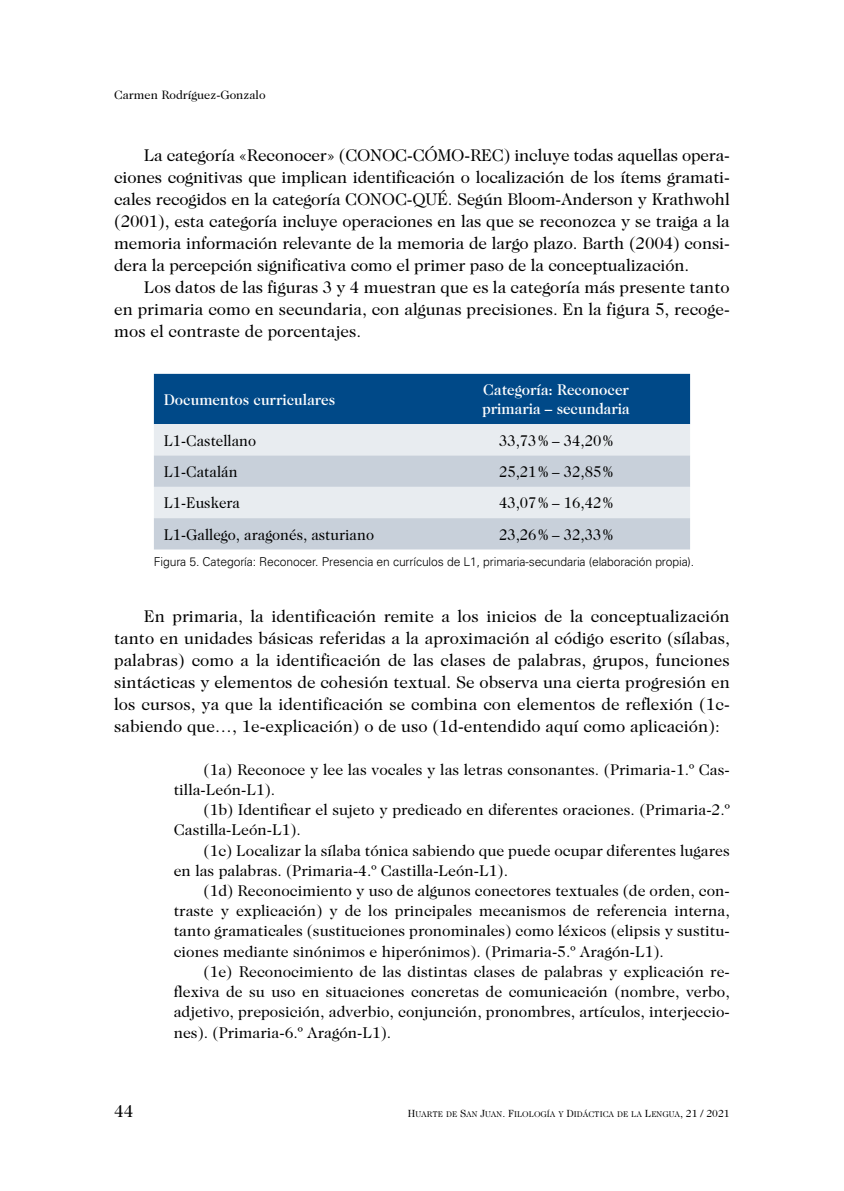
<style>
.page{position:relative;width:844px;height:1191px;background:#fff}
.page>*{position:absolute;margin:0;border:0;box-sizing:border-box;transform-origin:0 0}
.t1{font:17.5px "Caslon 224 Std";color:#000}
.t2{font:17.15px/21.9px "Caslon 224 Std";color:#000;text-align:justify}
.t3{font:15.75px/20.1px "Caslon 224 Std";color:#000}
.t4{font:15.75px "Caslon 224 Std";color:#000;scale:.95 1}
.t5{font:500 15.75px/18.9px "Caslon 224 Std";color:#fff;scale:.95 1}
.t6{font:300 12.25px "Univers";letter-spacing:-.01em;color:#000}
.t7{font:12.25px "Caslon 224 Std";color:#000}
.t8{font:8.4px "Caslon 224 Std Book SC800";color:#000}
.s1{font-size:10.5px}
</style>
<div class="page">
<div style="left:154px;top:374px;width:536px;height:50px;background:#004988"></div>
<div style="left:154px;top:424px;width:536px;height:31px;background:#e8ecf0"></div>
<svg style="left:154px;top:455px;width:536px;height:94px;background:#d2d9e1"></svg>
<p class="t7" style="left:114px;top:88px;width:153px">Carmen Rodríguez-Gonzalo</p>
<p class="t2" style="left:114px;top:144px;width:617px;text-indent:30px">La categoría «Reconocer» (CONOC-CÓMO-REC) incluye todas aquellas opera&shy;ciones cognitivas que implican identificación o localización de los ítems gramati&shy;cales recogidos en la categoría CONOC-QUÉ. Según Bloom-Anderson y Krathwohl (2001), esta categoría incluye operaciones en las que se reconozca y se traiga a la memoria información relevante de la memoria de largo plazo. Barth (2004) consi&shy;dera la percepción significativa como el primer paso de la conceptualización.</p>
<p class="t2" style="left:114px;top:276px;width:617px;text-indent:30px">Los datos de las figuras 3 y 4 muestran que es la categoría más presente tanto en primaria como en secundaria, con algunas precisiones. En la figura 5, recoge&shy;mos el contraste de porcentajes.</p>
<p class="t5" style="left:164px;top:390px;width:182px">Documentos curriculares</p>
<p class="t5" style="left:482px;top:380px;width:156px">Categoría: Reconocer primaria – secundaria</p>
<p class="t4" style="left:164px;top:431px;width:99px">L1-Castellano</p>
<p class="t4" style="left:499px;top:431px;width:121px">33,73% – 34,20%</p>
<p class="t4" style="left:164px;top:462px;width:79px">L1-Catalán</p>
<p class="t4" style="left:499px;top:462px;width:121px">25,21% – 32,85%</p>
<p class="t4" style="left:164px;top:494px;width:82px">L1-Euskera</p>
<p class="t4" style="left:499px;top:494px;width:121px">43,07% – 16,42%</p>
<p class="t4" style="left:164px;top:525px;width:223px">L1-Gallego, aragonés, asturiano</p>
<p class="t4" style="left:499px;top:525px;width:121px">23,26% – 32,33%</p>
<p class="t6" style="left:154px;top:554px;width:541px">Figura 5. Categoría: Reconocer. Presencia en currículos de L1, primaria-secundaria (elaboración propia).</p>
<p class="t2" style="left:114px;top:605px;width:617px;text-indent:30px">En primaria, la identificación remite a los inicios de la conceptualización tanto en unidades básicas referidas a la aproximación al código escrito (sílabas, palabras) como a la identificación de las clases de palabras, grupos, funciones sintácticas y elementos de cohesión textual. Se observa una cierta progresión en los cursos, ya que la identificación se combina con elementos de reflexión (1c&shy;sabiendo que…, 1e-explicación) o de uso (1d-entendido aquí como aplicación):</p>
<p class="t3" style="left:174px;top:759px;width:557px;text-indent:30px">(1a) Reconoce y lee las vocales y las letras consonantes. (Primaria-1.º Cas&shy;tilla-León-L1).</p>
<p class="t3" style="left:174px;top:799px;width:557px;text-indent:30px">(1b) Identificar el sujeto y predicado en diferentes oraciones. (Primaria-2.º<br>Castilla-León-L1).</p>
<p class="t3" style="left:174px;top:840px;width:557px;text-indent:30px">(1c) Localizar la sílaba tónica sabiendo que puede ocupar diferentes lugares en las palabras. (Primaria-4.º Castilla-León-L1).</p>
<p class="t3" style="left:174px;top:880px;width:557px;text-align:justify;text-indent:30px">(1d) Reconocimiento y uso de algunos conectores textuales (de orden, con&shy;traste y explicación) y de los principales mecanismos de referencia interna, tanto gramaticales (sustituciones pronominales) como léxicos (elipsis y sustitu&shy;ciones mediante sinónimos e hiperónimos). (Primaria-5.º Aragón-L1).</p>
<p class="t3" style="left:174px;top:961px;width:557px;text-align:justify;text-indent:30px">(1e) Reconocimiento de las distintas clases de palabras y explicación re&shy;flexiva de su uso en situaciones concretas de comunicación (nombre, verbo, adjetivo, preposición, adverbio, conjunción, pronombres, artículos, interjeccio&shy;nes). (Primaria-6.º Aragón-L1).</p>
<p class="t1" style="left:114px;top:1100px;width:21px">44</p>
<p class="t8" style="left:408px;top:1108px;width:323px"><span class="s1">H</span>UARTE DE <span class="s1">S</span>AN <span class="s1">J</span>UAN<span class="s1">. F</span>ILOLOGÍA Y <span class="s1">D</span>IDÁCTICA DE LA <span class="s1">L</span>ENGUA<span class="s1">, 21 / 2021</span></p>
</div>
